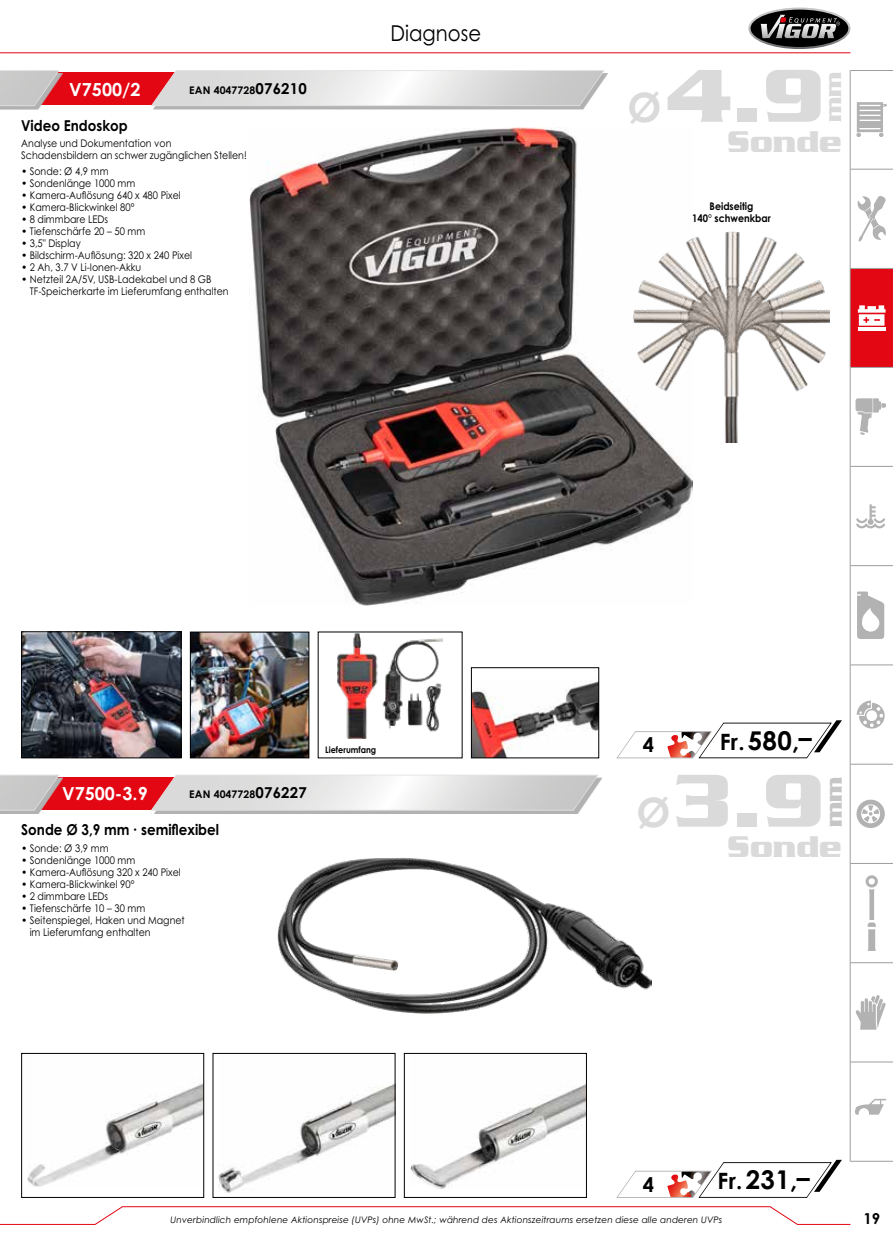
<style>
.page{position:relative;width:893px;height:1234px;background:#fff}
.page>*{position:absolute;margin:0;border:0;box-sizing:border-box;transform-origin:0 0}
.t1{font:700 81px "Serpentine";color:#dadada}
.t2{font:700 32.4px "Serpentine";color:#dadada}
.t3{font:700 25.8px "Century Gothic Pro Cyr";letter-spacing:.01em;color:#000}
.t4{font:700 25.05px "Serpentine";color:#c6c6c6}
.t5{font:700 25.05px "Serpentine";color:#dadada}
.t6{font:21.9px "Century Gothic Pro Cyr";color:#000;scale:.9 1}
.t7{font:700 20.1px "Century Gothic Pro Cyr";color:#000}
.t8{font:700 18px "Century Gothic Pro Cyr";color:#fff}
.t9{font:700 15px "Century Gothic Pro Cyr";color:#000;scale:.9 1}
.t10{font:700 15px "Century Gothic Pro Cyr";color:#000}
.t11{font:10.5px/12px "Century Gothic Pro Cyr";color:#000;scale:.9 1}
.t12{font:700 10.5px "Century Gothic Pro Cyr";color:#000}
.t13{font:700 10.5px/12px "Century Gothic Pro Cyr";color:#000;text-align:center;scale:.9 1}
.t14{font:italic 9px "Century Gothic Pro Cyr";letter-spacing:.01em;color:#000}
.t15{font:700 9px "Century Gothic Pro Cyr";color:#000;scale:.9 1}
.s1{font-size:15px}
.s2{font-weight:700}
.s3{font-family:"Century Gothic Pro Cyr";font-size:40.5px}
.s4{font-size:22.5px}
</style>
<div class="page">
<svg style="left:0;top:1206px;width:850px;height:18px"></svg>
<svg style="left:748px;top:8px;width:102px;height:41px"></svg>
<hr style="left:0;top:52px;width:850px;height:1px;background:#e30613">
<img style="left:23px;top:633px;width:156px;height:123px">
<div style="left:21px;top:631px;width:160px;height:127px;border:1px solid #000"></div>
<img style="left:192px;top:633px;width:115px;height:123px">
<div style="left:190px;top:631px;width:119px;height:127px;border:1px solid #000"></div>
<img style="left:473px;top:681px;width:124px;height:75px">
<div style="left:471px;top:667px;width:128px;height:91px;border:1px solid #000"></div>
<div style="left:35px;top:73px;width:140px;height:32px;background:#e30613"></div>
<div style="left:154px;top:73px;width:454px;height:36px;background:#b3b2b2"></div>
<svg style="left:150px;top:70px;width:455px;height:36px;background:#e0dada"></svg>
<svg style="left:0;top:73px;width:63px;height:36px"></svg>
<svg style="left:0;top:70px;width:60px;height:36px;background:#cbb0b2"></svg>
<div style="left:35px;top:777px;width:140px;height:32px;background:#e30613"></div>
<svg style="left:154px;top:777px;width:448px;height:36px"></svg>
<svg style="left:150px;top:774px;width:449px;height:36px"></svg>
<svg style="left:0;top:777px;width:63px;height:36px"></svg>
<svg style="left:0;top:774px;width:60px;height:36px;background:#cbb1b2"></svg>
<img style="left:338px;top:633px;width:104px;height:105px">
<img style="left:277px;top:857px;width:374px;height:156px">
<img style="left:28px;top:1084px;width:174px;height:101px">
<div style="left:21px;top:1052px;width:183px;height:145px;border:1px solid #000"></div>
<img style="left:219px;top:1084px;width:174px;height:107px">
<img style="left:410px;top:1084px;width:175px;height:104px">
<div style="left:404px;top:1052px;width:183px;height:145px;border:1px solid #000"></div>
<svg style="left:616px;top:720px;width:226px;height:38px"></svg>
<svg style="left:617px;top:1159px;width:225px;height:38px"></svg>
<img style="left:250px;top:128px;width:442px;height:477px">
<img style="left:634px;top:231px;width:195px;height:211px">
<svg style="left:857px;top:196px;width:29px;height:46px"></svg>
<div style="left:850px;top:269px;width:43px;height:98px;background:#e30613"></div>
<svg style="left:858px;top:305px;width:28px;height:20px"></svg>
<hr style="left:858px;top:327px;width:28px;height:4px;background:#fff">
<svg style="left:857px;top:102px;width:30px;height:35px"></svg>
<svg style="left:866px;top:875px;width:12px;height:75px"></svg>
<svg style="left:856px;top:995px;width:29px;height:34px"></svg>
<svg style="left:856px;top:398px;width:29px;height:37px"></svg>
<svg style="left:857px;top:591px;width:27px;height:48px"></svg>
<svg style="left:856px;top:504px;width:29px;height:24px"></svg>
<svg style="left:857px;top:700px;width:28px;height:28px"></svg>
<svg style="left:862px;top:805px;width:17px;height:16px"></svg>
<div style="left:856px;top:799px;width:29px;height:28px;border:5px solid #b3b2b2;border-radius:50%"></div>
<svg style="left:855px;top:1098px;width:31px;height:16px"></svg>
<hr style="left:850px;top:1160px;width:43px;height:1px;background:#9d9d9c">
<hr style="left:850px;top:169px;width:43px;height:1px;background:#9d9d9c">
<hr style="left:850px;top:268px;width:43px;height:1px;background:#9d9d9c">
<hr style="left:850px;top:367px;width:43px;height:1px;background:#9d9d9c">
<hr style="left:850px;top:466px;width:43px;height:1px;background:#9d9d9c">
<hr style="left:850px;top:565px;width:43px;height:1px;background:#9d9d9c">
<hr style="left:850px;top:664px;width:43px;height:1px;background:#9d9d9c">
<hr style="left:850px;top:763px;width:43px;height:1px;background:#9d9d9c">
<hr style="left:850px;top:863px;width:43px;height:1px;background:#9d9d9c">
<hr style="left:850px;top:962px;width:43px;height:1px;background:#9d9d9c">
<hr style="left:850px;top:1061px;width:43px;height:1px;background:#9d9d9c">
<hr style="left:850px;top:70px;width:43px;height:1px;background:#9d9d9c">
<hr style="left:850px;top:70px;width:1px;height:1091px;background:#9d9d9c">
<h3 class="t8" style="left:69px;top:78px;width:73px">V7500/2</h3>
<p class="t12" style="left:189px;top:83px;width:119px">EAN 4047728<span class="s1">076210</span></p>
<h3 class="t9" style="left:21px;top:116px;width:120px">Video Endoskop</h3>
<p class="t11" style="left:21px;top:137px;width:252px">Analyse und Dokumentation von<br>Schadensbildern an schwer zugänglichen Stellen!</p>
<p class="t11" style="left:21px;top:165px;width:98px"><span class="s2">•</span> Sonde: Ø 4,9 mm</p>
<p class="t11" style="left:21px;top:177px;width:128px"><span class="s2">•</span> Sondenlänge 1000 mm</p>
<p class="t11" style="left:21px;top:189px;width:179px"><span class="s2">•</span> Kamera-Auflösung 640 x 480 Pixel</p>
<p class="t11" style="left:21px;top:201px;width:127px"><span class="s2">•</span> Kamera-Blickwinkel 80°</p>
<p class="t11" style="left:21px;top:213px;width:98px"><span class="s2">•</span> 8 dimmbare LEDs</p>
<p class="t11" style="left:21px;top:225px;width:139px"><span class="s2">•</span> Tiefenschärfe 20 – 50 mm</p>
<p class="t11" style="left:21px;top:237px;width:68px"><span class="s2">•</span> 3,5" Display</p>
<p class="t11" style="left:21px;top:249px;width:191px"><span class="s2">•</span> Bildschirm-Auflösung: 320 x 240 Pixel</p>
<p class="t11" style="left:21px;top:261px;width:135px"><span class="s2">•</span> 2 Ah, 3.7 V Li-Ionen-Akku</p>
<p class="t11" style="left:30px;top:273px;width:223px;text-indent:-9px"><span class="s2">•</span> Netzteil 2A/5V, USB-Ladekabel und 8 GB<br>TF-Speicherkarte im Lieferumfang enthalten</p>
<h3 class="t6" style="left:391px;top:20px;width:102px">Diagnose</h3>
<h1 class="t1" style="left:628px;top:49px;width:198px"><span class="s3">Ø</span>4.9</h1>
<h3 class="t5" style="left:819px;top:122px;width:52px;rotate:-90deg">mm</h3>
<h2 class="t2" style="left:727px;top:123px;width:116px">Sonde</h2>
<p class="t13" style="left:692px;top:200px;width:89px">Beidseitig<br>140° schwenkbar</p>
<h3 class="t8" style="left:62px;top:782px;width:87px">V7500-3.9</h3>
<p class="t12" style="left:189px;top:787px;width:119px">EAN 4047728<span class="s1">076227</span></p>
<h3 class="t9" style="left:21px;top:820px;width:221px">Sonde Ø 3,9 mm · semiflexibel</h3>
<p class="t11" style="left:21px;top:841px;width:98px"><span class="s2">•</span> Sonde: Ø 3,9 mm</p>
<p class="t11" style="left:21px;top:853px;width:128px"><span class="s2">•</span> Sondenlänge 1000 mm</p>
<p class="t11" style="left:21px;top:865px;width:179px"><span class="s2">•</span> Kamera-Auflösung 320 x 240 Pixel</p>
<p class="t11" style="left:21px;top:877px;width:127px"><span class="s2">•</span> Kamera-Blickwinkel 90°</p>
<p class="t11" style="left:21px;top:889px;width:98px"><span class="s2">•</span> 2 dimmbare LEDs</p>
<p class="t11" style="left:21px;top:901px;width:139px"><span class="s2">•</span> Tiefenschärfe 10 – 30 mm</p>
<p class="t11" style="left:30px;top:913px;width:174px;text-indent:-9px"><span class="s2">•</span> Seitenspiegel, Haken und Magnet im Lieferumfang enthalten</p>
<p class="t15" style="left:325px;top:743px;width:58px">Lieferumfang</p>
<h3 class="t7" style="left:643px;top:732px;width:13px">4</h3>
<h3 class="t3" style="left:720px;top:724px;width:94px"><span class="s4">Fr.</span>580,–</h3>
<h1 class="t1" style="left:637px;top:753px;width:189px"><span class="s3">Ø</span>3.9</h1>
<h3 class="t4" style="left:819px;top:826px;width:52px;rotate:-90deg">mm</h3>
<h2 class="t2" style="left:727px;top:827px;width:116px">Sonde</h2>
<h3 class="t3" style="left:718px;top:1163px;width:94px"><span class="s4">Fr.</span>231,–</h3>
<p class="t14" style="left:171px;top:1214px;width:553px">Unverbindlich empfohlene Aktionspreise (UVPs) ohne MwSt.; während des Aktionszeitraums ersetzen diese alle anderen UVPs</p>
<h3 class="t7" style="left:643px;top:1171px;width:13px">4</h3>
<h3 class="t10" style="left:863px;top:1209px;width:18px">19</h3>
</div>
